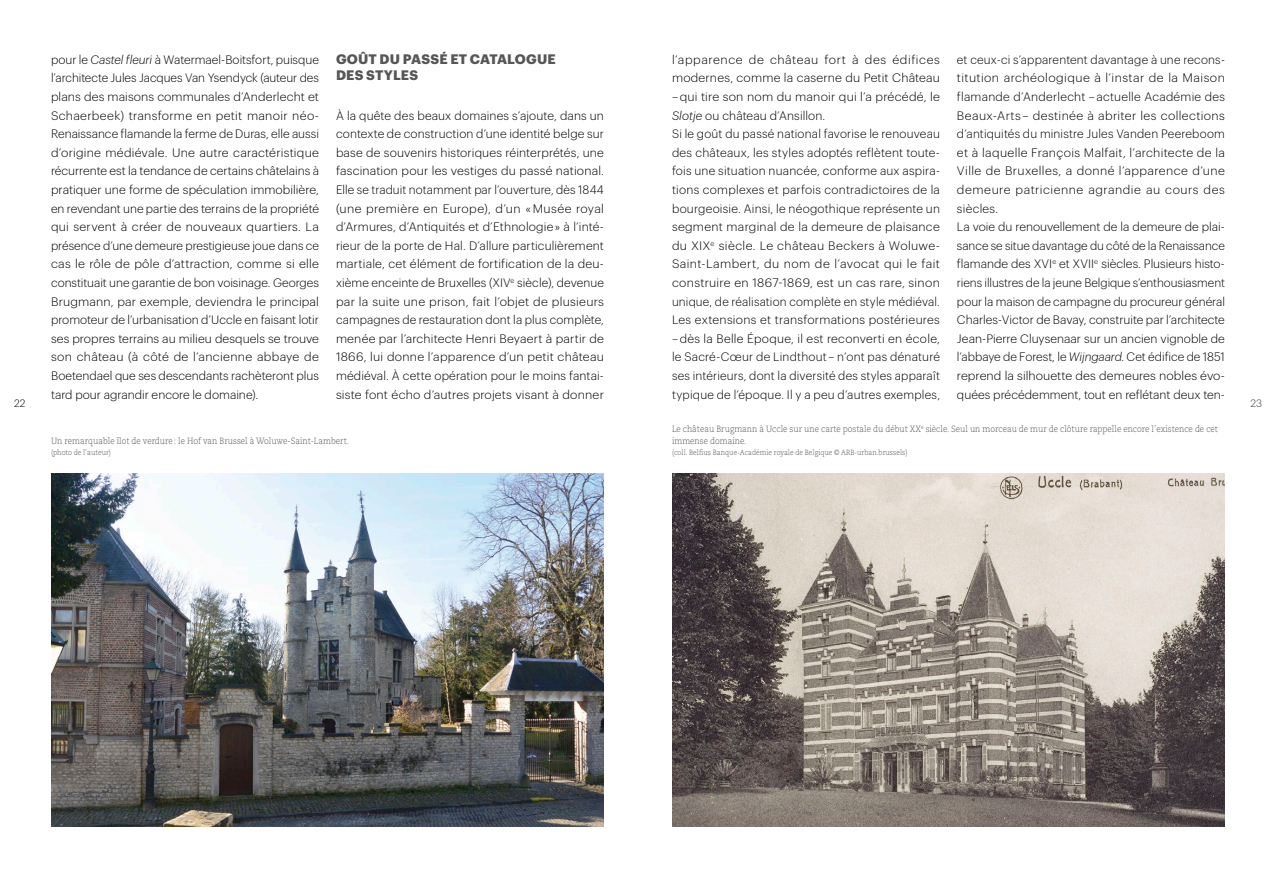
<style>
.page{position:relative;width:1276px;height:893px;background:#fff}
.page>*{position:absolute;margin:0;border:0;box-sizing:border-box;transform-origin:0 0}
.t1{font:700 13.5px/16.5px "Graphik";letter-spacing:.01em;color:#555655}
.t2{font:300 12px/18.6px "Graphik";letter-spacing:.015em;color:#000;text-align:justify}
.t3{font:300 10.5px "Graphik";color:#000}
.t4{font:300 10.5px "Graphik";color:#373836}
.t5{font:300 9px/12px "Caecilia LT Std";color:#555655;scale:.9 1}
.t6{font:300 7.5px "Caecilia LT Std";color:#555655;scale:.9 1}
.s1{font-style:italic}
</style>
<div class="page">
<img style="left:51px;top:474px;width:553px;height:352px">
<img style="left:672px;top:474px;width:553px;height:352px">
<p class="t2" style="left:51px;top:49px;width:269px">pour le <span class="s1">Castel fleuri</span> à Watermael-Boitsfort, puisque l’architecte Jules Jacques Van Ysendyck (auteur des plans des maisons communales d’Anderlecht et Schaerbeek) transforme en petit manoir néo-Renaissance flamande la ferme de Duras, elle aussi d’origine médiévale. Une autre caractéristique récurrente est la tendance de certains châtelains à pratiquer une forme de spéculation immobilière, en revendant une partie des terrains de la propriété qui servent à créer de nouveaux quartiers. La présence d’une demeure prestigieuse joue dans ce cas le rôle de pôle d’attraction, comme si elle constituait une garantie de bon voisinage. Georges Brugmann, par exemple, deviendra le principal promoteur de l’urbanisation d’Uccle en faisant lotir ses propres terrains au milieu desquels se trouve son château (à côté de l’ancienne abbaye de Boetendael que ses descendants rachèteront plus tard pour agrandir encore le domaine).</p>
<p class="t1" style="left:336px;top:49px;width:221px">GOÛT DU PASSÉ ET CATALOGUE<br>DES STYLES</p>
<p class="t2" style="left:672px;top:49px;width:269px">l’apparence de château fort à des édifices modernes, comme la caserne du Petit Château</p>
<p class="t2" style="left:672px;top:86px;width:269px;text-align:left">– qui tire son nom du manoir qui l’a précédé, le <span class="s1">Slotje</span> ou château d’Ansillon.<br>Si le goût du passé national favorise le renouveau des châteaux, les styles adoptés reflètent toute&shy;fois une situation nuancée, conforme aux aspira&shy;tions complexes et parfois contradictoires de la bourgeoisie. Ainsi, le néogothique représente un segment marginal de la demeure de plaisance du XIX<sup>e</sup> siècle. Le château Beckers à Woluwe-Saint-Lambert, du nom de l’avocat qui le fait construire en 1867-1869, est un cas rare, sinon unique, de réalisation complète en style médiéval.<br>Les extensions et transformations postérieures</p>
<p class="t2" style="left:672px;top:328px;width:269px">– dès la Belle Époque, il est reconverti en école, le Sacré-Cœur de Lindthout – n’ont pas dénaturé ses intérieurs, dont la diversité des styles apparaît typique de l’époque. Il y a peu d’autres exemples,</p>
<p class="t2" style="left:957px;top:49px;width:269px;text-align:left">et ceux-ci s’apparentent davantage à une recons&shy;titution archéologique à l’instar de la Maison flamande d’Anderlecht – actuelle Académie des Beaux-Arts – destinée à abriter les collections d’antiquités du ministre Jules Vanden Peereboom et à laquelle François Malfait, l’architecte de la Ville de Bruxelles, a donné l’apparence d’une demeure patricienne agrandie au cours des siècles.<br>La voie du renouvellement de la demeure de plai&shy;sance se situe davantage du côté de la Renaissance flamande des XVI<sup>e</sup> et XVII<sup>e</sup> siècles. Plusieurs histo&shy;riens illustres de la jeune Belgique s’enthousiasment pour la maison de campagne du procureur général Charles-Victor de Bavay, construite par l’architecte Jean-Pierre Cluysenaar sur un ancien vignoble de l’abbaye de Forest, le <span class="s1">Wijngaard</span>. Cet édifice de 1851 reprend la silhouette des demeures nobles évo&shy;quées précédemment, tout en reflétant deux ten-</p>
<p class="t5" style="left:672px;top:424px;width:608px">Le château Brugmann à Uccle sur une carte postale du début XX<sup>e</sup> siècle. Seul un morceau de mur de clôture rappelle encore l’existence de cet immense domaine.</p>
<p class="t6" style="left:672px;top:448px;width:263px">(coll. Belfius Banque-Académie royale de Belgique © ARB-urban.brussels)</p>
<p class="t2" style="left:336px;top:105px;width:269px">À la quête des beaux domaines s’ajoute, dans un contexte de construction d’une identité belge sur base de souvenirs historiques réinterprétés, une fascination pour les vestiges du passé national.<br>Elle se traduit notamment par l’ouverture, dès 1844 (une première en Europe), d’un « Musée royal d’Armures, d’Antiquités et d’Ethnologie » à l’inté&shy;rieur de la porte de Hal. D’allure particulièrement martiale, cet élément de fortification de la deu&shy;xième enceinte de Bruxelles (XIV<sup>e</sup> siècle), devenue par la suite une prison, fait l’objet de plusieurs campagnes de restauration dont la plus complète, menée par l’architecte Henri Beyaert à partir de 1866, lui donne l’apparence d’un petit château médiéval. À cette opération pour le moins fantai&shy;siste font écho d’autres projets visant à donner</p>
<p class="t3" style="left:14px;top:396px;width:13px">22</p>
<p class="t4" style="left:1250px;top:396px;width:13px">23</p>
<p class="t5" style="left:51px;top:436px;width:333px">Un remarquable îlot de verdure: le Hof van Brussel à Woluwe-Saint-Lambert.</p>
<p class="t6" style="left:51px;top:448px;width:68px">(photo de l’auteur)</p>
</div>
